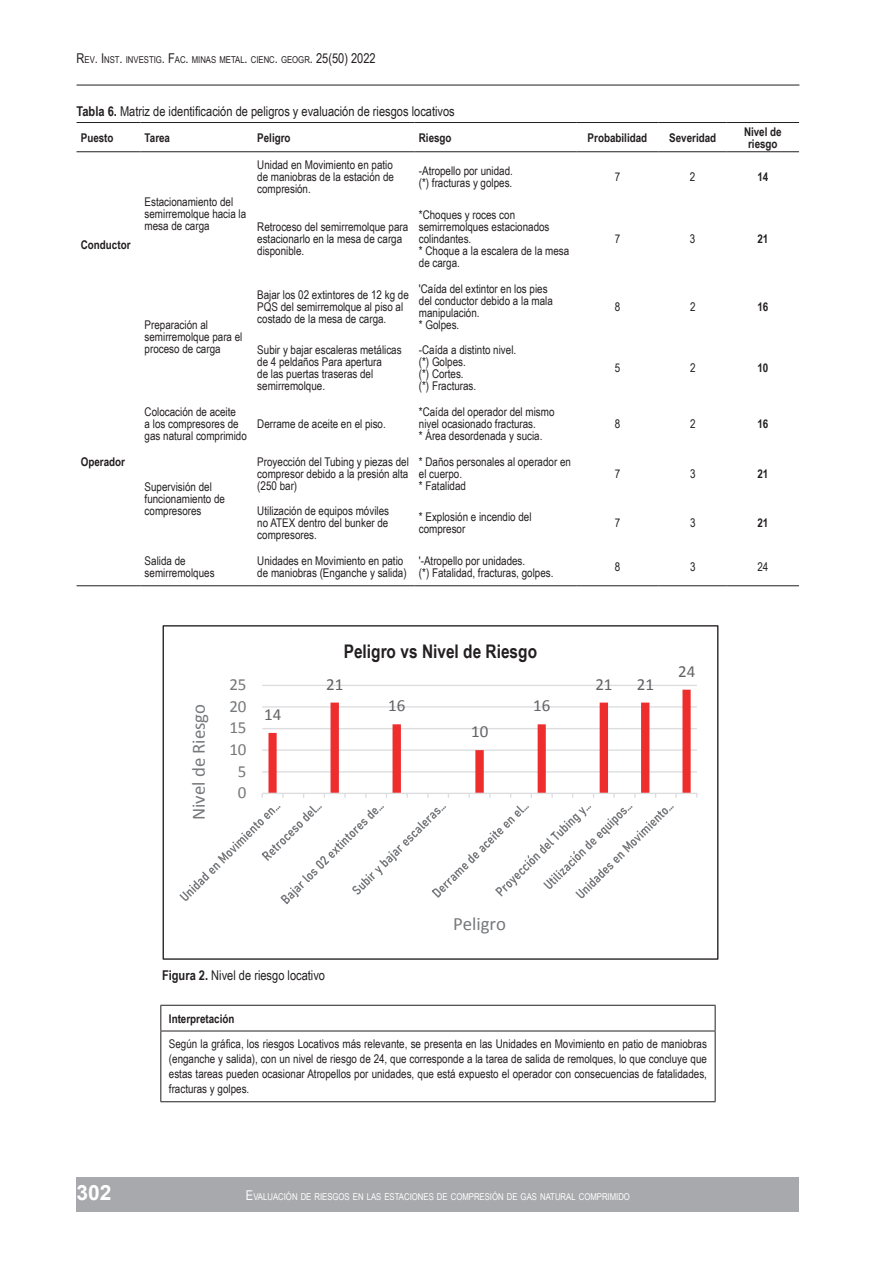
<style>
.page{position:relative;width:893px;height:1263px;background:#fff}
.page>*{position:absolute;margin:0;border:0;box-sizing:border-box;transform-origin:0 0}
.t1{font:700 21px "Arial";color:#fff}
.t2{font:700 18.75px "Arial Narrow";color:#231f20}
.t3{font:18.75px "Calibri";color:#76787b}
.t4{font:16.95px "Calibri";color:#636366}
.t5{font:16.95px "Calibri";color:#76787b}
.t6{font:13.5px "Arial Narrow";color:#231f20}
.t7{font:12px/12px "Arial Narrow";color:#231f20}
.t8{font:700 12px/12px "Arial Narrow";color:#231f20;text-align:center}
.t9{font:9.45px "Arial Narrow";color:#fff}
.t10{font:9.45px "Arial Narrow";color:#231f20}
.s1{font-size:13.5px}
.s2{font-weight:700}
</style>
<div class="page">
<div style="left:77px;top:1178px;width:722px;height:34px;background:#a8a9ad"></div>
<hr style="left:77px;top:85px;width:722px;height:1px;background:#231f20">
<hr style="left:77px;top:122px;width:63px;height:1px;background:#231f20">
<hr style="left:140px;top:122px;width:113px;height:1px;background:#231f20">
<hr style="left:253px;top:122px;width:162px;height:1px;background:#231f20">
<hr style="left:415px;top:122px;width:161px;height:1px;background:#231f20">
<hr style="left:576px;top:122px;width:83px;height:1px;background:#231f20">
<hr style="left:659px;top:122px;width:68px;height:1px;background:#231f20">
<hr style="left:727px;top:122px;width:72px;height:1px;background:#231f20">
<hr style="left:77px;top:151px;width:63px;height:1px;background:#231f20">
<hr style="left:140px;top:151px;width:113px;height:1px;background:#231f20">
<hr style="left:253px;top:151px;width:162px;height:1px;background:#231f20">
<hr style="left:415px;top:151px;width:161px;height:1px;background:#231f20">
<hr style="left:576px;top:151px;width:83px;height:1px;background:#231f20">
<hr style="left:659px;top:151px;width:68px;height:1px;background:#231f20">
<hr style="left:727px;top:151px;width:72px;height:1px;background:#231f20">
<hr style="left:77px;top:585px;width:63px;height:1px;background:#231f20">
<hr style="left:140px;top:585px;width:113px;height:1px;background:#231f20">
<hr style="left:253px;top:585px;width:162px;height:1px;background:#231f20">
<hr style="left:415px;top:585px;width:161px;height:1px;background:#231f20">
<hr style="left:576px;top:585px;width:83px;height:1px;background:#231f20">
<hr style="left:659px;top:585px;width:68px;height:1px;background:#231f20">
<hr style="left:727px;top:585px;width:72px;height:1px;background:#231f20">
<hr style="left:262px;top:685px;width:435px;height:1px;background:#dcdddf">
<svg style="left:261px;top:690px;width:437px;height:108px"></svg>
<svg style="left:179px;top:806px;width:495px;height:98px"></svg>
<hr style="left:160px;top:1005px;width:555px;height:1px;background:#231f20">
<hr style="left:160px;top:1031px;width:555px;height:1px;background:#231f20">
<hr style="left:160px;top:1101px;width:555px;height:1px;background:#231f20">
<svg style="left:160px;top:1006px;width:1px;height:25px"></svg>
<hr style="left:160px;top:1031px;width:1px;height:70px;background:#231f20">
<svg style="left:715px;top:1006px;width:1px;height:25px"></svg>
<hr style="left:715px;top:1031px;width:1px;height:70px;background:#231f20">
<p class="t10" style="left:77px;top:53px;width:301px"><span class="s1">R</span>EV<span class="s1">. I</span> NST<span class="s1">.</span> INVESTIG<span class="s1">. F</span>AC<span class="s1">.</span> MINAS METAL<span class="s1">.</span> CIENC<span class="s1">.</span> GEOGR<span class="s1">. 25(50) 2022</span></p>
<p class="t6" style="left:77px;top:101px;width:380px"><span class="s2">Tabla 6.</span> Matriz de identificación de peligros y evaluación de riesgos locativos</p>
<p class="t8" style="left:81px;top:131px;width:34px">Puesto</p>
<p class="t8" style="left:145px;top:131px;width:27px">Tarea</p>
<p class="t8" style="left:257px;top:131px;width:35px">Peligro</p>
<p class="t8" style="left:419px;top:131px;width:34px">Riesgo</p>
<p class="t8" style="left:588px;top:131px;width:61px">Probabilidad</p>
<p class="t8" style="left:669px;top:131px;width:49px">Severidad</p>
<p class="t8" style="left:744px;top:125px;width:39px">Nivel de riesgo</p>
<p class="t8" style="left:81px;top:238px;width:51px">Conductor</p>
<p class="t8" style="left:81px;top:455px;width:46px">Operador</p>
<p class="t7" style="left:145px;top:195px;width:103px">Estacionamiento del semirremolque hacia la mesa de carga</p>
<p class="t7" style="left:145px;top:319px;width:99px">Preparación al semirremolque para el proceso de carga</p>
<p class="t7" style="left:145px;top:405px;width:104px">Colocación de aceite<br>a los compresores de gas natural comprimido</p>
<p class="t7" style="left:145px;top:480px;width:82px">Supervisión del funcionamiento de compresores</p>
<p class="t7" style="left:257px;top:158px;width:138px;text-align:justify">Unidad en Movimiento en patio de maniobras de la estación de compresión.</p>
<p class="t7" style="left:419px;top:164px;width:96px">-Atropello por unidad. (*) fracturas y golpes.</p>
<p class="t7" style="left:615px;top:170px;width:7px">7</p>
<p class="t7" style="left:690px;top:170px;width:7px">2</p>
<p class="t8" style="left:757px;top:170px;width:12px">14</p>
<p class="t7" style="left:257px;top:220px;width:152px">Retroceso del semirremolque para estacionarlo en la mesa de carga disponible.</p>
<p class="t7" style="left:419px;top:208px;width:152px">*Choques y roces con semirremolques estacionados colindantes.<br>* Choque a la escalera de la mesa de carga.</p>
<p class="t7" style="left:615px;top:232px;width:7px">7</p>
<p class="t7" style="left:690px;top:232px;width:7px">3</p>
<p class="t8" style="left:757px;top:232px;width:12px">21</p>
<p class="t7" style="left:257px;top:288px;width:153px">Bajar los 02 extintores de 12 kg de<br>PQS del semirremolque al piso al costado de la mesa de carga.</p>
<p class="t7" style="left:419px;top:282px;width:136px">'Caída del extintor en los pies del conductor debido a la mala manipulación.<br>* Golpes.</p>
<p class="t7" style="left:257px;top:344px;width:146px">Subir y bajar escaleras metálicas de 4 peldaños Para apertura<br>de las puertas traseras del semirremolque.</p>
<p class="t7" style="left:419px;top:344px;width:99px">-Caída a distinto nivel. (*) Golpes.<br>(*) Cortes.<br>(*) Fracturas.</p>
<p class="t7" style="left:257px;top:417px;width:130px">Derrame de aceite en el piso.</p>
<p class="t7" style="left:419px;top:405px;width:137px">*Caída del operador del mismo nivel ocasionado fracturas.<br>* Área desordenada y sucia.</p>
<p class="t7" style="left:257px;top:455px;width:153px;text-align:justify">Proyección del Tubing y piezas del compresor debido a la presión alta (250 bar)</p>
<p class="t7" style="left:419px;top:455px;width:154px">* Daños personales al operador en el cuerpo.<br>* Fatalidad</p>
<p class="t7" style="left:615px;top:300px;width:7px">8</p>
<p class="t7" style="left:690px;top:300px;width:7px">2</p>
<p class="t8" style="left:757px;top:300px;width:12px">16</p>
<p class="t7" style="left:615px;top:362px;width:7px">5</p>
<p class="t7" style="left:690px;top:362px;width:7px">2</p>
<p class="t8" style="left:757px;top:361px;width:12px">10</p>
<p class="t7" style="left:615px;top:417px;width:7px">8</p>
<p class="t7" style="left:690px;top:417px;width:7px">2</p>
<p class="t8" style="left:757px;top:417px;width:12px">16</p>
<p class="t7" style="left:615px;top:467px;width:7px">7</p>
<p class="t7" style="left:690px;top:467px;width:7px">3</p>
<p class="t8" style="left:757px;top:467px;width:12px">21</p>
<p class="t7" style="left:257px;top:505px;width:133px;text-align:justify">Utilización de equipos móviles no ATEX dentro del bunker de compresores.</p>
<p class="t7" style="left:419px;top:511px;width:114px">* Explosión e incendio del compresor</p>
<p class="t7" style="left:615px;top:517px;width:7px">7</p>
<p class="t7" style="left:690px;top:517px;width:7px">3</p>
<p class="t8" style="left:757px;top:517px;width:12px">21</p>
<p class="t7" style="left:145px;top:554px;width:71px">Salida de semirremolques</p>
<p class="t7" style="left:257px;top:554px;width:151px">Unidades en Movimiento en patio de maniobras (Enganche y salida)</p>
<p class="t7" style="left:419px;top:554px;width:136px">'-Atropello por unidades.<br>(*) Fatalidad, fracturas, golpes.</p>
<p class="t7" style="left:615px;top:560px;width:7px">8</p>
<p class="t7" style="left:690px;top:560px;width:7px">3</p>
<p class="t7" style="left:757px;top:560px;width:12px">24</p>
<h2 class="t3" style="left:186px;top:820px;width:118px;rotate:-90deg">Nivel de Riesgo</h2>
<h3 class="t5" style="left:229px;top:673px;width:19px">25</h3>
<h3 class="t5" style="left:229px;top:694px;width:19px">20</h3>
<h3 class="t5" style="left:229px;top:716px;width:19px">15</h3>
<h3 class="t5" style="left:229px;top:738px;width:19px">10</h3>
<h3 class="t5" style="left:238px;top:759px;width:10px">5</h3>
<h3 class="t5" style="left:238px;top:781px;width:10px">0</h3>
<h3 class="t4" style="left:264px;top:702px;width:19px">14</h3>
<h2 class="t2" style="left:344px;top:637px;width:195px">Peligro vs Nivel de Riesgo</h2>
<h3 class="t4" style="left:326px;top:672px;width:19px">21</h3>
<h3 class="t4" style="left:388px;top:694px;width:19px">16</h3>
<h3 class="t4" style="left:471px;top:720px;width:19px">10</h3>
<h3 class="t4" style="left:533px;top:694px;width:19px">16</h3>
<h3 class="t4" style="left:595px;top:672px;width:19px">21</h3>
<h3 class="t4" style="left:637px;top:672px;width:19px">21</h3>
<h3 class="t4" style="left:678px;top:659px;width:19px">24</h3>
<h1 class="t1" style="left:77px;top:1178px;width:37px">302</h1>
<h2 class="t3" style="left:453px;top:911px;width:54px">Peligro</h2>
<p class="t6" style="left:162px;top:965px;width:165px"><span class="s2">Figura 2.</span> Nivel de riesgo locativo</p>
<p class="t8" style="left:169px;top:1012px;width:67px">Interpretación</p>
<p class="t7" style="left:169px;top:1036px;width:540px;line-height:15px;text-align:justify">Según la gráfica, los riesgos Locativos más relevante, se presenta en las Unidades en Movimiento en patio de maniobras (enganche y salida), con un nivel de riesgo de 24, que corresponde a la tarea de salida de remolques, lo que concluye que estas tareas pueden ocasionar Atropellos por unidades, que está expuesto el operador con consecuencias de fatalidades, fracturas y golpes.</p>
<p class="t9" style="left:246px;top:1189px;width:385px"><span class="s1">E</span>VALUACIÓN DE RIESGOS EN LAS ESTACIONES DE COMPRESIÓN DE GAS NATURAL COMPRIMIDO</p>
</div>
